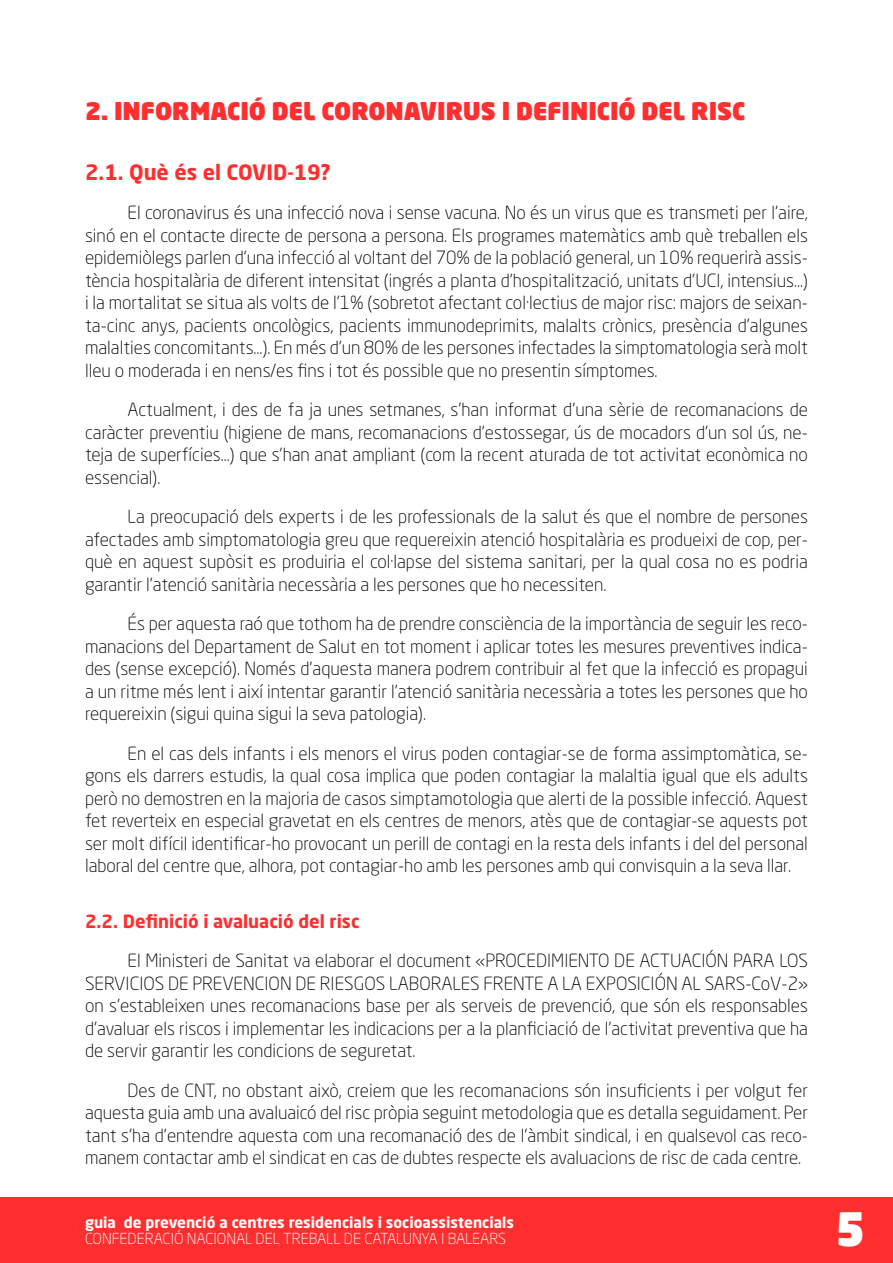
<style>
.page{position:relative;width:893px;height:1263px;background:#fff}
.page>*{position:absolute;margin:0;border:0;box-sizing:border-box;transform-origin:0 0}
.t1{font:900 45px "Neo Sans Pro";color:#fff}
.t2{font:900 24px "Neo Sans Pro";color:#ff2f30}
.t3{font:700 21px "Neo Sans Std";color:#ff2f30}
.t4{font:300 18px/22.5px "Neo Sans Std";color:#000;text-align:justify}
.t5{font:700 18px "Neo Sans Std";color:#ff2f30}
.t6{font:700 15px "Neo Sans Std";color:#fff}
.t7{font:300 15px "Neo Sans Std";color:#fff}
</style>
<div class="page">
<div style="left:0;top:1197px;width:893px;height:66px;background:#ff2f30"></div>
<h2 class="t2" style="left:85px;top:96px;width:662px">2. INFORMACIÓ DEL CORONAVIRUS I DEFINICIÓ DEL RISC</h2>
<p class="t3" style="left:85px;top:158px;width:247px">2.1. Què és el COVID-19?</p>
<p class="t4" style="left:85px;top:201px;width:724px;text-indent:43px">El coronavirus és una infecció nova i sense vacuna. No és un virus que es transmeti per l’aire, sinó en el contacte directe de persona a persona. Els programes matemàtics amb què treballen els epidemiòlegs parlen d’una infecció al voltant del 70% de la població general, un 10% requerirà assis&shy;tència hospitalària de diferent intensitat (ingrés a planta d’hospitalització, unitats d’UCI, intensius...) i la mortalitat se situa als volts de l’1% (sobretot afectant col·lectius de major risc: majors de seixan&shy;ta-cinc anys, pacients oncològics, pacients immunodeprimits, malalts crònics, presència d’algunes malalties concomitants...). En més d’un 80% de les persones infectades la simptomatologia serà molt lleu o moderada i en nens/es fins i tot és possible que no presentin símptomes.</p>
<p class="t4" style="left:85px;top:398px;width:724px;text-indent:43px">Actualment, i des de fa ja unes setmanes, s’han informat d’una sèrie de recomanacions de caràcter preventiu (higiene de mans, recomanacions d’estossegar, ús de mocadors d’un sol ús, ne&shy;teja de superfícies...) que s’han anat ampliant (com la recent aturada de tot activitat econòmica no essencial).</p>
<p class="t4" style="left:85px;top:505px;width:724px;text-indent:43px">La preocupació dels experts i de les professionals de la salut és que el nombre de persones afectades amb simptomatologia greu que requereixin atenció hospitalària es produeixi de cop, per&shy;què en aquest supòsit es produiria el col·lapse del sistema sanitari, per la qual cosa no es podria garantir l’atenció sanitària necessària a les persones que ho necessiten.</p>
<p class="t4" style="left:85px;top:612px;width:724px;text-indent:43px">És per aquesta raó que tothom ha de prendre consciència de la importància de seguir les reco&shy;manacions del Departament de Salut en tot moment i aplicar totes les mesures preventives indica&shy;des (sense excepció). Només d’aquesta manera podrem contribuir al fet que la infecció es propagui a un ritme més lent i així intentar garantir l’atenció sanitària necessària a totes les persones que ho requereixin (sigui quina sigui la seva patologia).</p>
<p class="t4" style="left:85px;top:742px;width:724px;text-indent:43px">En el cas dels infants i els menors el virus poden contagiar-se de forma assimptomàtica, se&shy;gons els darrers estudis, la qual cosa implica que poden contagiar la malaltia igual que els adults però no demostren en la majoria de casos simptamotologia que alerti de la possible infecció. Aquest fet reverteix en especial gravetat en els centres de menors, atès que de contagiar-se aquests pot ser molt difícil identificar-ho provocant un perill de contagi en la resta dels infants i del del personal laboral del centre que, alhora, pot contagiar-ho amb les persones amb qui convisquin a la seva llar.</p>
<p class="t5" style="left:85px;top:910px;width:276px">2.2. Definició i avaluació del risc</p>
<p class="t4" style="left:85px;top:949px;width:724px;text-indent:43px">El Ministeri de Sanitat va elaborar el document «PROCEDIMIENTO DE ACTUACIÓN PARA LOS SERVICIOS DE PREVENCION DE RIESGOS LABORALES FRENTE A LA EXPOSICIÓN AL SARS-CoV-2» on s’estableixen unes recomanacions base per als serveis de prevenció, que són els responsables d’avaluar els riscos i implementar les indicacions per a la planficiació de l’activitat preventiva que ha de servir garantir les condicions de seguretat.</p>
<p class="t4" style="left:85px;top:1079px;width:724px;text-indent:43px">Des de CNT, no obstant això, creiem que les recomanacions són insuficients i per volgut fer aquesta guia amb una avaluaicó del risc pròpia seguint metodologia que es detalla seguidament. Per tant s’ha d’entendre aquesta com una recomanació des de l’àmbit sindical, i en qualsevol cas reco&shy;manem contactar amb el sindicat en cas de dubtes respecte els avaluacions de risc de cada centre.</p>
<p class="t6" style="left:85px;top:1212px;width:430px">guia de prevenció a centres residencials i socioassistencials</p>
<p class="t7" style="left:85px;top:1230px;width:423px">CONFEDERACIÓ NACIONAL DEL TREBALL DE CATALUNYA I BALEARS</p>
<h1 class="t1" style="left:835px;top:1200px;width:32px">5</h1>
</div>
